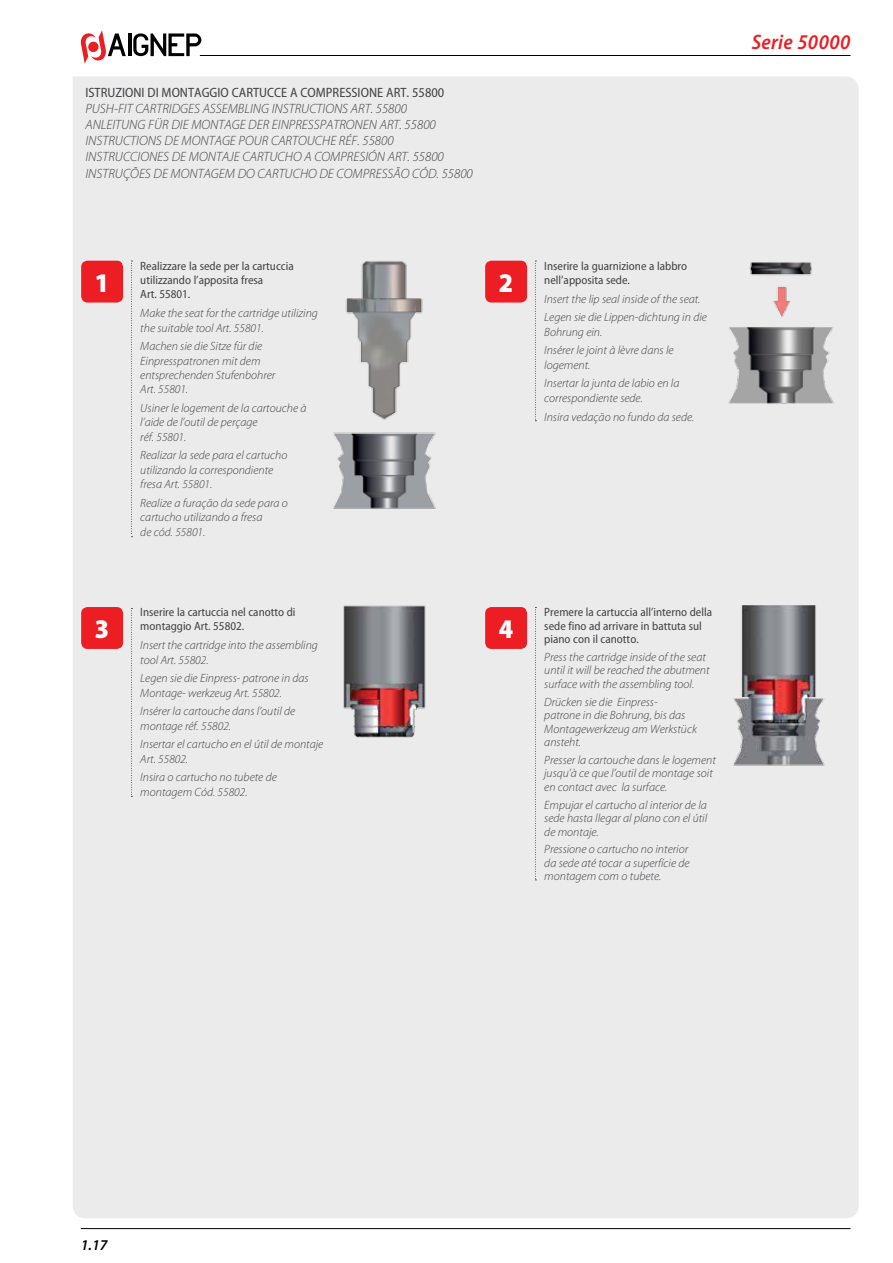
<style>
.page{position:relative;width:893px;height:1263px;background:#fff}
.page>*{position:absolute;margin:0;border:0;box-sizing:border-box;transform-origin:0 0}
.t1{font:900 semi-condensed 27px "Myriad Pro";color:#fff}
.t2{font:italic 600 semi-condensed 21px "Myriad Pro";letter-spacing:.02em;color:#ed1d24}
.t3{font:italic 600 15px "Myriad Pro";color:#000}
.t4{font:italic 300 13.5px/16.2px "Myriad Pro";color:#414042}
.t5{font:semi-condensed 13.5px "Myriad Pro";color:#414042}
.t6{font:italic 300 12px/14.4px "Myriad Pro";color:#414042}
.t7{font:semi-condensed 12px/14.4px "Myriad Pro";color:#414042}
</style>
<div class="page">
<div style="left:73px;top:77px;width:786px;height:1141px;background:#ebebec"></div>
<svg style="left:535px;top:261px;width:1px;height:160px"></svg>
<div style="left:485px;top:261px;width:42px;height:42px;background:#ed1d24;border-radius:6px"></div>
<svg style="left:131px;top:261px;width:1px;height:276px"></svg>
<div style="left:81px;top:261px;width:42px;height:42px;background:#ed1d24;border-radius:6px"></div>
<img style="left:325px;top:260px;width:115px;height:253px">
<img style="left:721px;top:261px;width:117px;height:147px">
<svg style="left:131px;top:608px;width:1px;height:189px"></svg>
<svg style="left:535px;top:607px;width:1px;height:273px"></svg>
<div style="left:81px;top:607px;width:42px;height:42px;background:#ed1d24;border-radius:6px"></div>
<div style="left:485px;top:607px;width:42px;height:42px;background:#ed1d24;border-radius:6px"></div>
<img style="left:337px;top:605px;width:92px;height:134px">
<img style="left:720px;top:606px;width:112px;height:166px">
<hr style="left:81px;top:1228px;width:769px;height:1px;background:#000">
<hr style="left:200px;top:55px;width:650px;height:1px;background:#000">
<hr style="left:128px;top:33px;width:3px;height:23px;background:#000">
<svg style="left:133px;top:33px;width:68px;height:23px"></svg>
<svg style="left:80px;top:30px;width:46px;height:34px"></svg>
<p class="t5" style="left:85px;top:85px;width:360px">ISTRUZIONI DI MONTAGGIO CARTUCCE A COMPRESSIONE ART. 55800</p>
<p class="t4" style="left:85px;top:101px;width:389px">PUSH-FIT CARTRIDGES ASSEMBLING INSTRUCTIONS ART. 55800<br>ANLEITUNG FÜR DIE MONTAGE DER EINPRESSPATRONEN ART. 55800<br>INSTRUCTIONS DE MONTAGE POUR CARTOUCHE RÉF. 55800<br>INSTRUCCIONES DE MONTAJE CARTUCHO A COMPRESIÓN ART. 55800<br>INSTRUÇÕES DE MONTAGEM DO CARTUCHO DE COMPRESSÃO CÓD. 55800</p>
<h1 class="t1" style="left:95px;top:267px;width:16px">1</h1>
<p class="t7" style="left:140px;top:259px;width:155px">Realizzare la sede per la cartuccia utilizzando l’apposita fresa<br>Art. 55801.</p>
<p class="t6" style="left:140px;top:306px;width:179px">Make the seat for the cartridge utilizing the suitable tool Art. 55801.</p>
<p class="t6" style="left:140px;top:339px;width:136px">Machen sie die Sitze für die<br>Einpresspatronen mit dem entsprechenden Stufenbohrer<br>Art. 55801.</p>
<p class="t6" style="left:140px;top:401px;width:168px">Usiner le logement de la cartouche à l’aide de l’outil de perçage<br>réf. 55801.</p>
<p class="t6" style="left:140px;top:449px;width:149px">Realizar la sede para el cartucho utilizando la correspondiente fresa Art. 55801.</p>
<p class="t6" style="left:140px;top:496px;width:149px">Realize a furação da sede para o cartucho utilizando a fresa<br>de cód. 55801.</p>
<h1 class="t1" style="left:499px;top:267px;width:16px">2</h1>
<p class="t7" style="left:140px;top:605px;width:157px">Inserire la cartuccia nel canotto di montaggio Art. 55802.</p>
<p class="t6" style="left:140px;top:638px;width:179px">Insert the cartridge into the assembling tool Art. 55802.</p>
<p class="t6" style="left:140px;top:671px;width:170px">Legen sie die Einpress- patrone in das<br>Montage- werkzeug Art. 55802.</p>
<p class="t6" style="left:140px;top:704px;width:156px">Insérer la cartouche dans l’outil de montage réf. 55802.</p>
<p class="t6" style="left:140px;top:737px;width:184px">Insertar el cartucho en el útil de montaje<br>Art. 55802.</p>
<p class="t6" style="left:140px;top:770px;width:138px">Insira o cartucho no tubete de montagem Cód. 55802.</p>
<h1 class="t1" style="left:95px;top:614px;width:16px">3</h1>
<h1 class="t1" style="left:499px;top:614px;width:16px">4</h1>
<p class="t7" style="left:544px;top:259px;width:144px">Inserire la guarnizione a labbro nell’apposita sede.</p>
<p class="t6" style="left:544px;top:290px;width:164px;line-height:18.6px">Insert the lip seal inside of the seat.<br>Legen sie die Lippen-dichtung in die</p>
<p class="t6" style="left:544px;top:323px;width:131px;line-height:18.6px">Bohrung ein.<br>Insérer le joint à lèvre dans le</p>
<p class="t6" style="left:544px;top:356px;width:137px;line-height:18.6px">logement.<br>Insertar la junta de labio en la</p>
<p class="t6" style="left:544px;top:389px;width:152px;line-height:18.6px">correspondiente sede.<br>Insira vedação no fundo da sede.</p>
<p class="t7" style="left:544px;top:605px;width:169px;line-height:13.5px">Premere la cartuccia all’interno della sede fino ad arrivare in battuta sul piano con il canotto.</p>
<p class="t6" style="left:544px;top:650px;width:167px;line-height:13.5px">Press the cartridge inside of the seat until it will be reached the abutment surface with the assembling tool.</p>
<p class="t6" style="left:544px;top:695px;width:154px;line-height:13.5px">Drücken sie die Einpress&shy;patrone in die Bohrung, bis das<br>Montagewerkzeug am Werkstück ansteht.</p>
<p class="t6" style="left:544px;top:753px;width:173px;line-height:13.5px">Presser la cartouche dans le logement jusqu’à ce que l’outil de montage soit en contact avec la surface.</p>
<p class="t6" style="left:544px;top:798px;width:164px;line-height:13.5px;text-align:justify">Empujar el cartucho al interior de la sede hasta llegar al plano con el útil de montaje.</p>
<p class="t6" style="left:544px;top:843px;width:147px;line-height:13.5px">Pressione o cartucho no interior da sede até tocar a superfície de montagem com o tubete.</p>
<h2 class="t2" style="left:752px;top:31px;width:100px">Serie 50000</h2>
<p class="t3" style="left:81px;top:1235px;width:28px">1.17</p>
</div>
